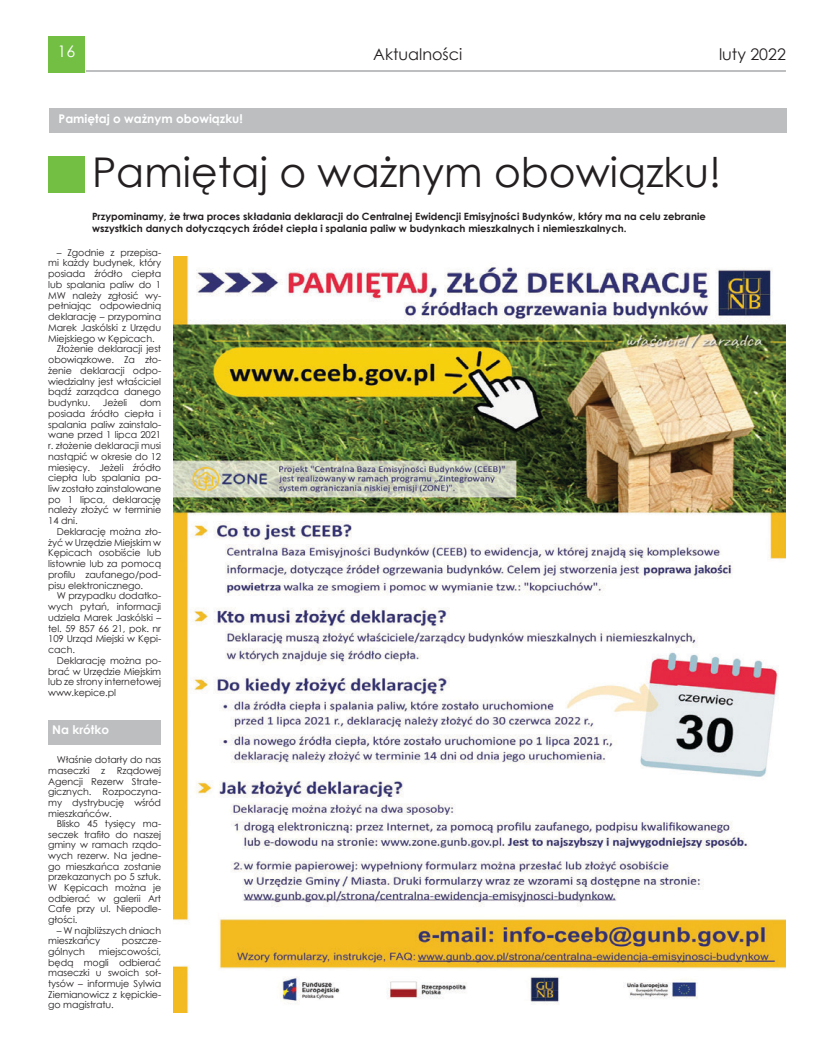
<style>
.page{position:relative;width:820px;height:1049px;background:#fff}
.page>*{position:absolute;margin:0;border:0;box-sizing:border-box;transform-origin:0 0}
.t1{font:41px "Century Gothic";color:#231f20}
.t2{font:16px "Century Gothic";color:#231f20}
.t3{font:16px "Century Gothic";color:#fff}
.t4{font:700 12px "Century Gothic";color:#fff}
.t5{font:700 10px/12px "Century Gothic";color:#231f20}
.t6{font:9.5px/10.7px "Century Gothic";letter-spacing:-.01em;color:#231f20;text-align:justify}
</style>
<div class="page">
<hr style="left:86px;top:70px;width:699px;height:2px;background:#bcbec0">
<div style="left:48px;top:36px;width:36px;height:36px;background:#72bf44"></div>
<img style="left:173px;top:257px;width:612px;height:756px">
<div style="left:49px;top:108px;width:737px;height:24px;background:#bcbec0"></div>
<div style="left:49px;top:156px;width:36px;height:36px;background:#72bf44"></div>
<div style="left:48px;top:720px;width:113px;height:24px;background:#bcbec0"></div>
<h2 class="t3" style="left:57px;top:40px;width:19px">16</h2>
<h2 class="t2" style="left:373px;top:43px;width:91px">Aktualności</h2>
<h2 class="t2" style="left:718px;top:43px;width:68px">luty 2022</h2>
<p class="t4" style="left:59px;top:110px;width:186px">Pamiętaj o ważnym obowiązku!</p>
<h1 class="t1" style="left:92px;top:144px;width:630px">Pamiętaj o ważnym obowiązku!</h1>
<p class="t5" style="left:92px;top:210px;width:615px">Przypominamy, że trwa proces składania deklaracji do Centralnej Ewidencji Emisyjności Budynków, który ma na celu zebranie wszystkich danych dotyczących źródeł ciepła i spalania paliw w budynkach mieszkalnych i niemieszkalnych.</p>
<p class="t6" style="left:57px;top:247px;width:106px">– Zgodnie z przepisa-</p>
<p class="t6" style="left:48px;top:257px;width:114px">mi każdy budynek, który</p>
<p class="t6" style="left:48px;top:268px;width:114px">posiada źródło ciepła</p>
<p class="t6" style="left:48px;top:279px;width:114px">lub spalania paliw do 1</p>
<p class="t6" style="left:48px;top:290px;width:114px">MW należy zgłosić wy-</p>
<p class="t6" style="left:48px;top:300px;width:114px">pełniając odpowiednią</p>
<p class="t6" style="left:48px;top:311px;width:114px">deklarację – przypomina</p>
<p class="t6" style="left:48px;top:322px;width:114px">Marek Jaskólski z Urzędu</p>
<p class="t6" style="left:48px;top:333px;width:108px">Miejskiego w Kępicach.</p>
<p class="t6" style="left:57px;top:343px;width:106px">Złożenie deklaracji jest</p>
<p class="t6" style="left:48px;top:354px;width:114px">obowiązkowe. Za zło-</p>
<p class="t6" style="left:48px;top:365px;width:114px">żenie deklaracji odpo-</p>
<p class="t6" style="left:48px;top:376px;width:114px">wiedzialny jest właściciel</p>
<p class="t6" style="left:48px;top:386px;width:114px">bądź zarządca danego</p>
<p class="t6" style="left:48px;top:397px;width:44px">budynku.</p>
<p class="t6" style="left:103px;top:397px;width:26px">Jeżeli</p>
<p class="t6" style="left:48px;top:397px;width:114px;text-indent:91px">dom posiada źródło ciepła i spalania paliw zainstalo&shy;wane przed 1 lipca 2021 r. złożenie deklaracji musi nastąpić w okresie do 12 miesięcy. Jeżeli źródło ciepła lub spalania pa&shy;liw zostało zainstalowane po 1 lipca, deklarację należy złożyć w terminie 14 dni.</p>
<p class="t6" style="left:48px;top:526px;width:114px;text-indent:9px">Deklarację można zło&shy;żyć w Urzędzie Miejskim w Kępicach osobiście lub listownie lub za pomocą profilu zaufanego/pod&shy;pisu elektronicznego.</p>
<p class="t6" style="left:48px;top:590px;width:114px;text-indent:9px">W przypadku dodatko&shy;wych pytań, informacji udziela Marek Jaskólski – tel. 59 857 66 21, pok. nr 109 Urząd Miejski w Kępi&shy;cach.</p>
<p class="t6" style="left:48px;top:655px;width:114px;text-indent:9px">Deklarację można po&shy;brać w Urzędzie Miejskim lub ze strony internetowej www.kepice.pl</p>
<p class="t4" style="left:52px;top:721px;width:58px">Na krótko</p>
<p class="t6" style="left:48px;top:754px;width:114px;text-indent:9px">Właśnie dotarły do nas maseczki z Rządowej Agencji Rezerw Strate&shy;gicznych. Rozpoczyna&shy;my dystrybucję wśród mieszkańców.</p>
<p class="t6" style="left:48px;top:818px;width:114px;text-indent:9px">Blisko 45 tysięcy ma&shy;seczek trafiło do naszej gminy w ramach rządo&shy;wych rezerw. Na jedne&shy;go mieszkańca zostanie przekazanych po 5 sztuk.<br>W Kępicach można je odbierać w galerii Art Cafe przy ul. Niepodle&shy;głości.</p>
<p class="t6" style="left:48px;top:925px;width:114px;text-indent:9px">– W najbliższych dniach mieszkańcy</p>
<p class="t6" style="left:122px;top:935px;width:41px">poszcze-</p>
<p class="t6" style="left:48px;top:946px;width:114px;text-indent:51px">miejscowości, będą mogli odbierać maseczki u swoich soł&shy;tysów – informuje Sylwia Ziemianowicz z kępickie&shy;go magistratu.</p>
<p class="t6" style="left:48px;top:946px;width:38px">gólnych</p>
</div>
